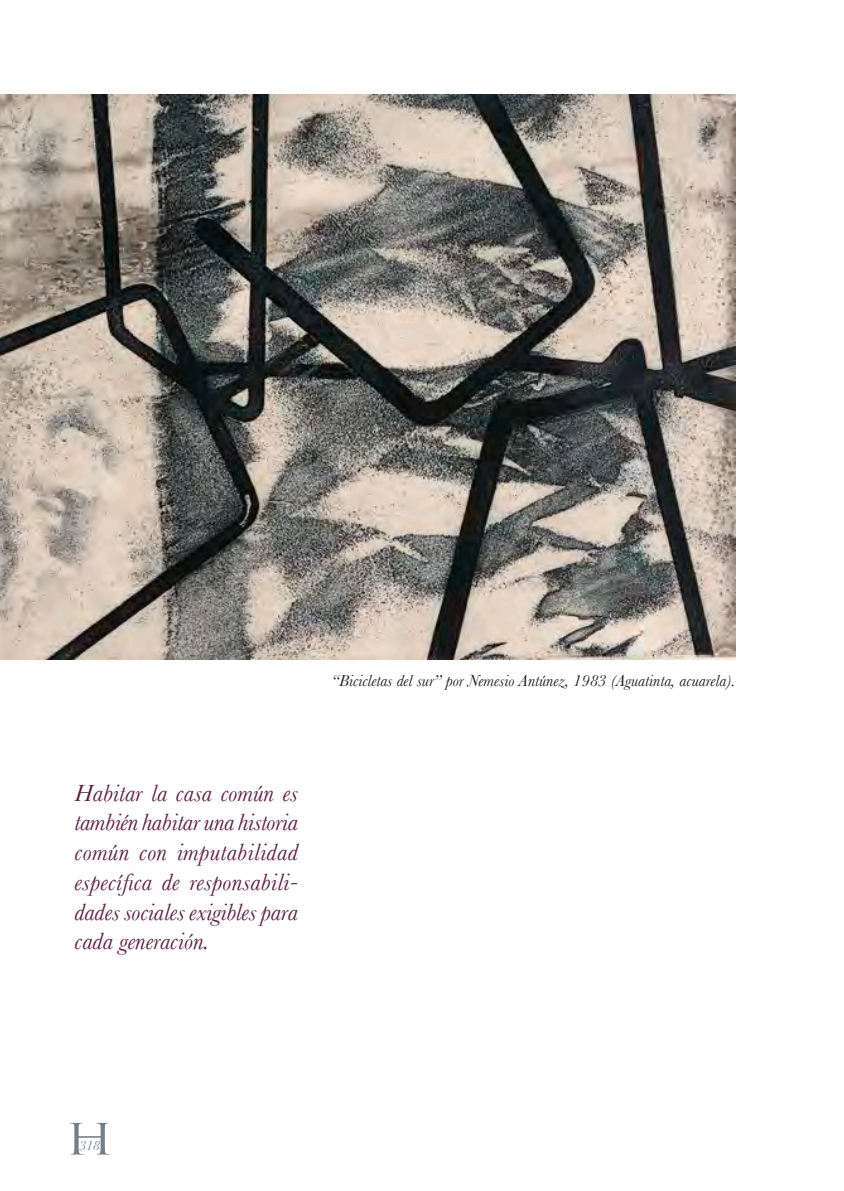
<style>
.page{position:relative;width:844px;height:1191px;background:#fff}
.page>*{position:absolute;margin:0;border:0;box-sizing:border-box;transform-origin:0 0}
.t1{font:42px "Trajan Pro";color:#737f86;scale:1.2 1}
.t2{font:italic 24.5px/29.8px "Baskerville";letter-spacing:-.005em;color:#5a2145;text-align:justify}
.t3{font:italic 16.62px "Baskerville";color:#231f20}
.t4{font:italic 14px "Baskerville";color:#737f86}
</style>
<div class="page">
<img style="left:0;top:94px;width:735px;height:565px">
<p class="t3" style="left:331px;top:671px;width:405px">“Bicicletas del sur” por Nemesio Antúnez, 1983 (Aguatinta, acuarela).</p>
<p class="t2" style="left:74px;top:777px;width:225px">Habitar la casa común es también habitar una historia común con imputabilidad específica de responsabili&shy;dades sociales exigibles para cada generación.</p>
<h1 class="t1" style="left:65px;top:1112px;width:42px">H</h1>
<p class="t4" style="left:79px;top:1137px;width:22px">318</p>
</div>
